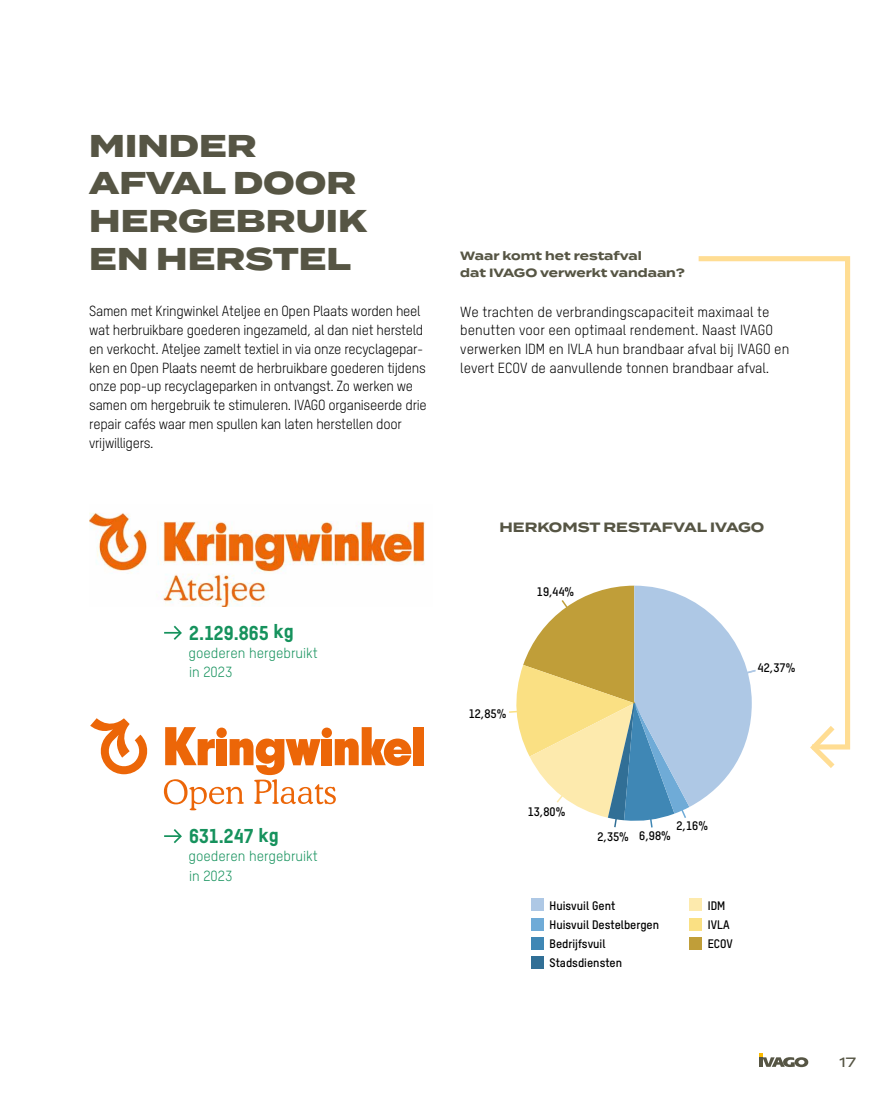
<style>
.page{position:relative;width:893px;height:1106px;background:#fff}
.page>*{position:absolute;margin:0;border:0;box-sizing:border-box;transform-origin:0 0}
.t1{font:800 31.5px/37.8px "Termina";color:#565544}
.t2{font:19.5px "T Star Pro Heavy";color:#16925d}
.t3{font:14.25px/18.8px "T Star Pro Regular";letter-spacing:-.02em;color:#000}
.t4{font:14.25px/18.8px "T Star Pro Regular";color:#000}
.t5{font:14.25px/19.5px "T Star Pro Regular";color:#16925d}
.t6{font:700 13.5px "Termina";color:#565544}
.t7{font:500 13.5px "Termina";color:#565544}
.t8{font:12px/19px "T Star Pro Bold";color:#000}
.t9{font:700 12px/16.5px "Termina";color:#565544}
</style>
<div class="page">
<div style="left:531px;top:898px;width:13px;height:13px;background:#aec8e5"></div>
<div style="left:531px;top:917px;width:13px;height:13px;background:#6fabd7"></div>
<div style="left:531px;top:936px;width:13px;height:13px;background:#3f87b5"></div>
<div style="left:531px;top:955px;width:13px;height:13px;background:#316f96"></div>
<div style="left:689px;top:898px;width:13px;height:13px;background:#fdeaad"></div>
<div style="left:689px;top:917px;width:13px;height:13px;background:#fae083"></div>
<div style="left:689px;top:936px;width:13px;height:13px;background:#c09e39"></div>
<svg style="left:509px;top:585px;width:233px;height:243px"></svg>
<svg style="left:696px;top:256px;width:155px;height:496px"></svg>
<svg style="left:806px;top:722px;width:32px;height:46px"></svg>
<img style="left:89px;top:513px;width:336px;height:93px">
<svg style="left:164px;top:727px;width:247px;height:83px"></svg>
<div style="left:413px;top:727px;width:10px;height:38px;background:#ec6608"></div>
<svg style="left:90px;top:718px;width:58px;height:56px"></svg>
<svg style="left:165px;top:625px;width:17px;height:15px"></svg>
<svg style="left:165px;top:829px;width:17px;height:15px"></svg>
<svg style="left:759px;top:1053px;width:49px;height:14px"></svg>
<h1 class="t1" style="left:89px;top:128px;width:279px">MINDER<br>AFVAL DOOR<br>HERGEBRUIK<br>EN HERSTEL</h1>
<p class="t3" style="left:89px;top:301px;width:339px">Samen met Kringwinkel Ateljee en Open Plaats worden heel wat herbruikbare goederen ingezameld, al dan niet hersteld en verkocht. Ateljee zamelt textiel in via onze recyclagepar&shy;ken en Open Plaats neemt de herbruikbare goederen tijdens onze pop-up recyclageparken in ontvangst. Zo werken we samen om hergebruik te stimuleren. IVAGO organiseerde drie repair cafés waar men spullen kan laten herstellen door vrijwilligers.</p>
<h2 class="t2" style="left:189px;top:618px;width:106px">2.129.865 kg</h2>
<p class="t5" style="left:189px;top:642px;width:131px">goederen hergebruikt in 2023</p>
<p class="t9" style="left:460px;top:248px;width:226px">Waar komt het restafval<br>dat IVAGO verwerkt vandaan?</p>
<p class="t4" style="left:460px;top:301px;width:330px">We trachten de verbrandingscapaciteit maximaal te benutten voor een optimaal rendement. Naast IVAGO verwerken IDM en IVLA hun brandbaar afval bij IVAGO en levert ECOV de aanvullende tonnen brandbaar afval.</p>
<p class="t6" style="left:500px;top:517px;width:266px">HERKOMST RESTAFVAL IVAGO</p>
<p class="t8" style="left:537px;top:581px;width:39px">19,44%</p>
<p class="t8" style="left:469px;top:702px;width:39px">12,85%</p>
<p class="t8" style="left:758px;top:657px;width:39px">42,37%</p>
<h2 class="t2" style="left:189px;top:821px;width:91px">631.247 kg</h2>
<p class="t5" style="left:189px;top:845px;width:131px">goederen hergebruikt in 2023</p>
<p class="t8" style="left:528px;top:800px;width:39px">13,80%</p>
<p class="t8" style="left:676px;top:815px;width:33px">2,16%</p>
<p class="t8" style="left:597px;top:825px;width:75px">2,35% 6,98%</p>
<p class="t8" style="left:550px;top:895px;width:111px">Huisvuil Gent<br>Huisvuil Destelbergen<br>Bedrijfsvuil<br>Stadsdiensten</p>
<p class="t8" style="left:708px;top:895px;width:26px">IDM<br>IVLA<br>ECOV</p>
<p class="t7" style="left:839px;top:1052px;width:18px">17</p>
</div>
